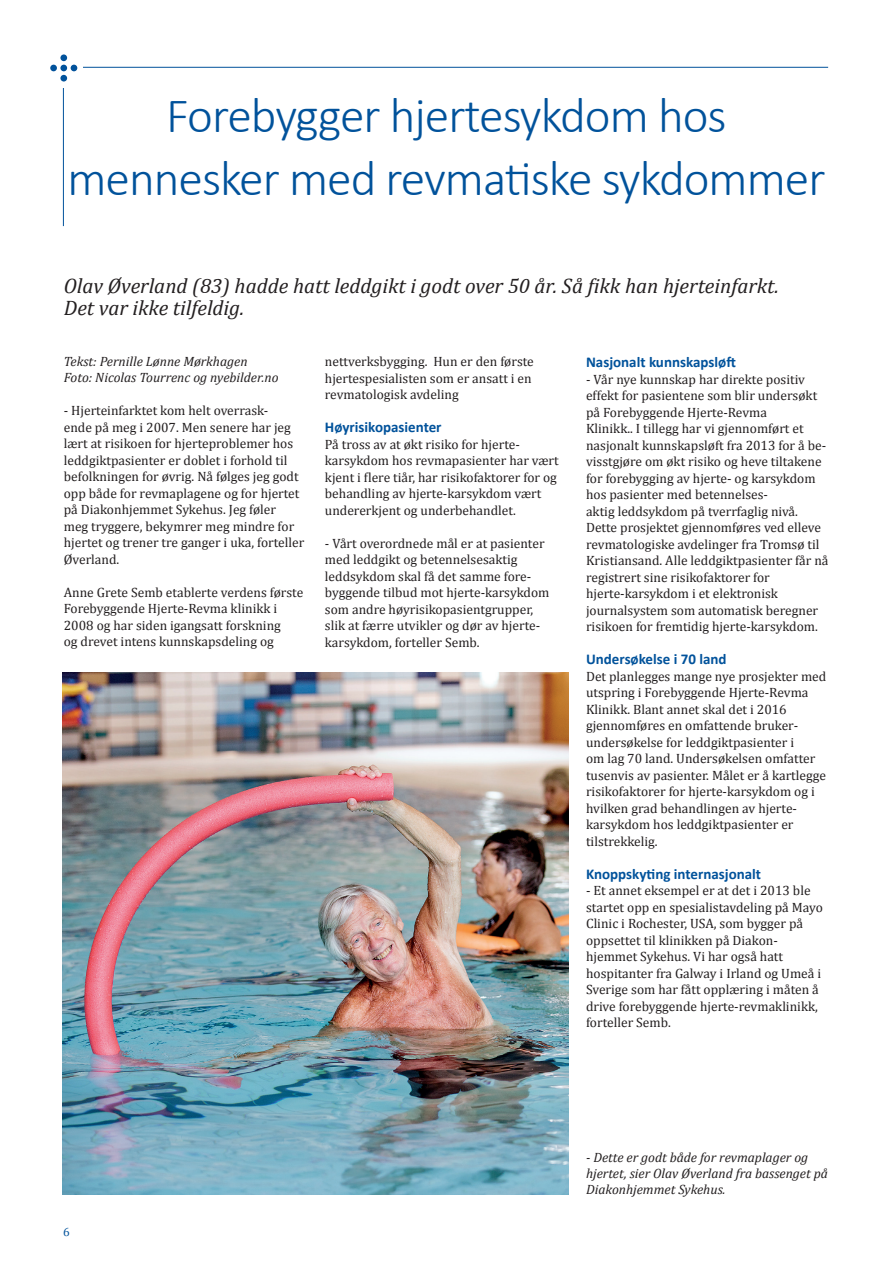
<style>
.page{position:relative;width:893px;height:1263px;background:#fff}
.page>*{position:absolute;margin:0;border:0;box-sizing:border-box;transform-origin:0 0}
.t1{font:300 49.5px/63px "Calibri";letter-spacing:-.02em;color:#01529b;text-align:center}
.t2{font:italic 21px/22.5px "Cambria";color:#231f20}
.t3{font:700 15px "Calibri";color:#01529b}
.t4{font:13.5px/16.5px "Cambria";color:#231f20}
.t5{font:italic 13.5px/16.2px "Cambria";color:#231f20}
.t6{font:12px "Cambria";color:#01529b}
</style>
<div class="page">
<svg style="left:63px;top:67px;width:766px;height:160px"></svg>
<div style="left:46px;top:47px;width:37px;height:41px;background:#fff"></div>
<div style="left:60px;top:54px;width:7px;height:7px;background:#01529b;border-radius:50%"></div>
<div style="left:60px;top:65px;width:7px;height:6px;background:#01529b;border-radius:50%"></div>
<div style="left:50px;top:65px;width:7px;height:6px;background:#01529b;border-radius:50%"></div>
<svg style="left:71px;top:65px;width:6px;height:6px"></svg>
<div style="left:60px;top:75px;width:7px;height:7px;background:#01529b;border-radius:50%"></div>
<img style="left:62px;top:673px;width:506px;height:521px">
<p class="t1" style="left:67px;top:82px;width:760px">Forebygger hjertesykdom hos mennesker med revmatiske sykdommer</p>
<p class="t2" style="left:64px;top:273px;width:717px">Olav Øverland (83) hadde hatt leddgikt i godt over 50 år. Så fikk han hjerteinfarkt.<br>Det var ikke tilfeldig.</p>
<p class="t5" style="left:64px;top:353px;width:185px">Tekst: Pernille Lønne Mørkhagen</p>
<p class="t5" style="left:64px;top:369px;width:216px">Foto: Nicolas Tourrenc og nyebilder.no</p>
<p class="t4" style="left:64px;top:402px;width:242px">- Hjerteinfarktet kom helt overrask-<br>ende på meg i 2007. Men senere har jeg lært at risikoen for hjerteproblemer hos leddgiktpasienter er doblet i forhold til befolkningen for øvrig. Nå følges jeg godt opp både for revmaplagene og for hjertet på Diakonhjemmet Sykehus. Jeg føler<br>meg tryggere, bekymrer meg mindre for hjertet og trener tre ganger i uka, forteller Øverland.</p>
<p class="t4" style="left:64px;top:584px;width:241px">Anne Grete Semb etablerte verdens første Forebyggende Hjerte-Revma klinikk i 2008 og har siden igangsatt forskning<br>og drevet intens kunnskapsdeling og</p>
<p class="t4" style="left:325px;top:353px;width:210px">nettverksbygging. Hun er den første hjertespesialisten som er ansatt i en revmatologisk avdeling</p>
<p class="t3" style="left:325px;top:418px;width:118px">Høyrisikopasienter</p>
<p class="t4" style="left:325px;top:436px;width:235px">På tross av at økt risiko for hjerte&shy;karsykdom hos revmapasienter har vært kjent i flere tiår, har risikofaktorer for og behandling av hjerte-karsykdom vært undererkjent og underbehandlet.</p>
<p class="t4" style="left:325px;top:535px;width:226px">- Vårt overordnede mål er at pasienter med leddgikt og betennelsesaktig leddsykdom skal få det samme fore&shy;byggende tilbud mot hjerte-karsykdom som andre høyrisikopasientgrupper, slik at færre utvikler og dør av hjerte&shy;karsykdom, forteller Semb.</p>
<p class="t3" style="left:586px;top:352px;width:151px">Nasjonalt kunnskapsløft</p>
<p class="t4" style="left:586px;top:371px;width:233px">- Vår nye kunnskap har direkte positiv effekt for pasientene som blir undersøkt på Forebyggende Hjerte-Revma</p>
<p class="t4" style="left:586px;top:420px;width:244px">Klinikk.. I tillegg har vi gjennomført et nasjonalt kunnskapsløft fra 2013 for å be&shy;visstgjøre om økt risiko og heve tiltakene for forebygging av hjerte- og karsykdom hos pasienter med betennelses-<br>aktig leddsykdom på tverrfaglig nivå.<br>Dette prosjektet gjennomføres ved elleve revmatologiske avdelinger fra Tromsø til Kristiansand. Alle leddgiktpasienter får nå registrert sine risikofaktorer for hjerte-karsykdom i et elektronisk journalsystem som automatisk beregner risikoen for fremtidig hjerte-karsykdom.</p>
<p class="t3" style="left:586px;top:649px;width:142px">Undersøkelse i 70 land</p>
<p class="t4" style="left:586px;top:668px;width:242px">Det planlegges mange nye prosjekter med utspring i Forebyggende Hjerte-Revma<br>Klinikk. Blant annet skal det i 2016</p>
<p class="t4" style="left:586px;top:717px;width:241px">gjennomføres en omfattende bruker&shy;undersøkelse for leddgiktpasienter i<br>om lag 70 land. Undersøkelsen omfatter tusenvis av pasienter. Målet er å kartlegge risikofaktorer for hjerte-karsykdom og i hvilken grad behandlingen av hjerte&shy;karsykdom hos leddgiktpasienter er tilstrekkelig.</p>
<p class="t3" style="left:586px;top:864px;width:177px">Knoppskyting internasjonalt</p>
<p class="t4" style="left:586px;top:882px;width:238px">- Et annet eksempel er at det i 2013 ble startet opp en spesialistavdeling på Mayo Clinic i Rochester, USA, som bygger på oppsettet til klinikken på Diakon&shy;hjemmet Sykehus. Vi har også hatt hospitanter fra Galway i Irland og Umeå i Sverige som har fått opplæring i måten å drive forebyggende hjerte-revmaklinikk, forteller Semb.</p>
<p class="t6" style="left:63px;top:1225px;width:8px">6</p>
<p class="t5" style="left:586px;top:1148px;width:243px">- Dette er godt både for revmaplager og hjertet, sier Olav Øverland fra bassenget på<br>Diakonhjemmet Sykehus.</p>
</div>
